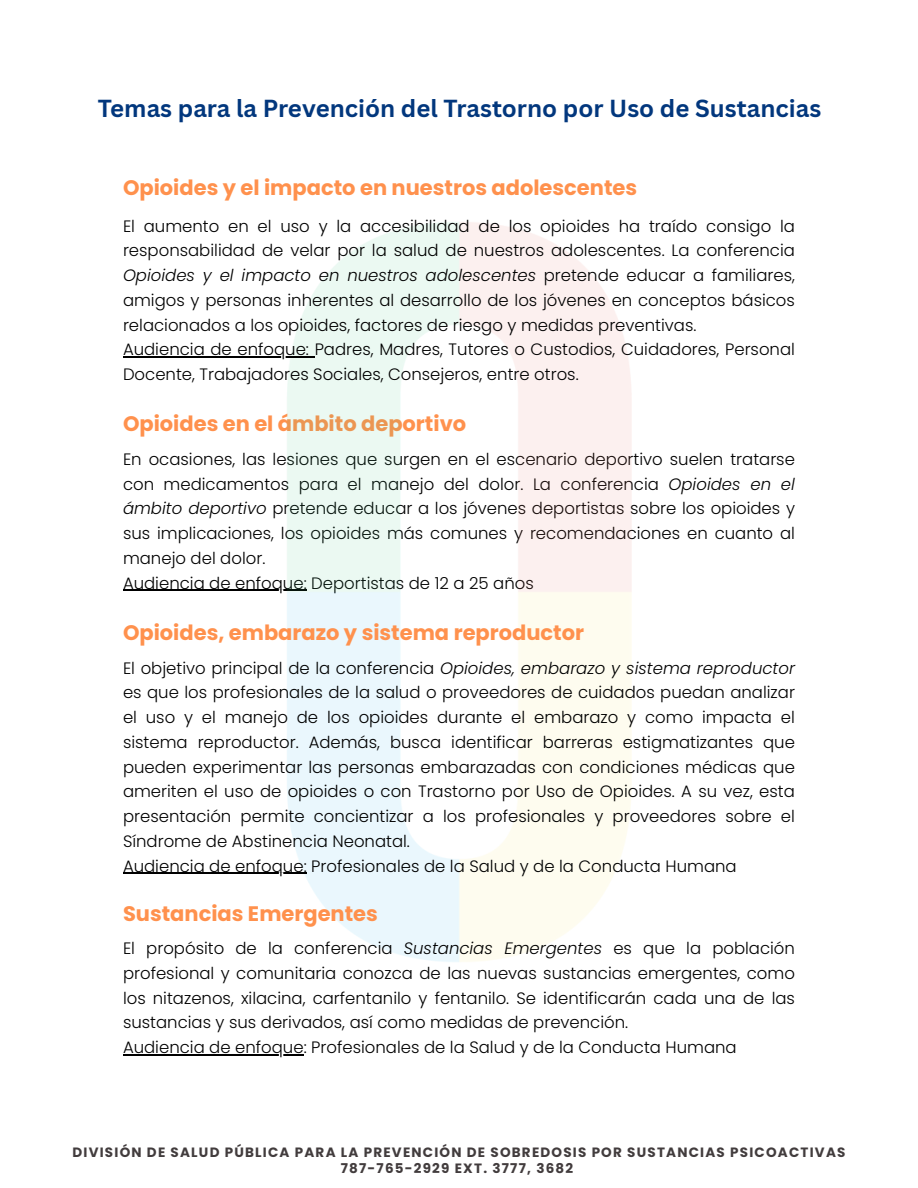
<style>
.page{position:relative;width:918px;height:1188px;background:#fff}
.page>*{position:absolute;margin:0;border:0;box-sizing:border-box;transform-origin:0 0}
.t1{font:700 24px "Canva Sans";color:#02377d}
.t2{font:700 21px "Poppins";color:#ff914d}
.t3{font:300 16.5px/24.8px "Poppins";color:#000}
.t4{font:700 13.5px "Poppins";letter-spacing:.09em;color:#423c3d}
.s1{font-style:italic}
</style>
<div class="page">
<hr style="left:123px;top:590px;width:184px;height:1px;background:#000">
<img style="left:275px;top:222px;width:357px;height:740px">
<hr style="left:123px;top:357px;width:192px;height:1px;background:#000">
<hr style="left:123px;top:873px;width:184px;height:1px;background:#000">
<hr style="left:123px;top:1054px;width:181px;height:1px;background:#000">
<h3 class="t1" style="left:98px;top:91px;width:725px">Temas para la Prevención del Trastorno por Uso de Sustancias</h3>
<h2 class="t2" style="left:123px;top:173px;width:516px">Opioides y el impacto en nuestros adolescentes</h2>
<h3 class="t3" style="left:123px;top:213px;width:673px;text-align:justify">El aumento en el uso y la accesibilidad de los opioides ha traído consigo la responsabilidad de velar por la salud de nuestros adolescentes. La conferencia <span class="s1">Opioides y el impacto en nuestros adolescentes</span> pretende educar a familiares, amigos y personas inherentes al desarrollo de los jóvenes en conceptos básicos relacionados a los opioides, factores de riesgo y medidas preventivas.</h3>
<h2 class="t3" style="left:123px;top:337px;width:673px">Audiencia de enfoque: Padres, Madres, Tutores o Custodios, Cuidadores, Personal<br>Docente, Trabajadores Sociales, Consejeros, entre otros.</h2>
<h1 class="t2" style="left:123px;top:409px;width:345px">Opioides en el ámbito deportivo</h1>
<h2 class="t3" style="left:123px;top:447px;width:673px;text-align:justify">En ocasiones, las lesiones que surgen en el escenario deportivo suelen tratarse con medicamentos para el manejo del dolor. La conferencia <span class="s1">Opioides en el ámbito deportivo</span> pretende educar a los jóvenes deportistas sobre los opioides y sus implicaciones, los opioides más comunes y recomendaciones en cuanto al manejo del dolor.</h2>
<p class="t3" style="left:123px;top:570px;width:412px">Audiencia de enfoque: Deportistas de 12 a 25 años</p>
<p class="t2" style="left:123px;top:618px;width:463px">Opioides, embarazo y sistema reproductor</p>
<p class="t3" style="left:123px;top:655px;width:673px">El objetivo principal de la conferencia <span class="s1">Opioides, embarazo y sistema reproductor </span>es que los profesionales de la salud o proveedores de cuidados puedan analizar el uso y el manejo de los opioides durante el embarazo y como impacta el sistema reproductor. Además, busca identificar barreras estigmatizantes que pueden experimentar las personas embarazadas con condiciones médicas que ameriten el uso de opioides o con Trastorno por Uso de Opioides. A su vez, esta presentación permite concientizar a los profesionales y proveedores sobre el Síndrome de Abstinencia Neonatal.<br>Audiencia de enfoque: Profesionales de la Salud y de la Conducta Humana</p>
<p class="t2" style="left:123px;top:899px;width:256px">Sustancias Emergentes</p>
<p class="t3" style="left:123px;top:936px;width:673px">El propósito de la conferencia <span class="s1">Sustancias Emergentes</span> es que la población profesional y comunitaria conozca de las nuevas sustancias emergentes, como los nitazenos, xilacina, carfentanilo y fentanilo. Se identificarán cada una de las sustancias y sus derivados, así como medidas de prevención.<br>Audiencia de enfoque: Profesionales de la Salud y de la Conducta Humana</p>
<h3 class="t4" style="left:72px;top:1143px;width:774px">DIVISIÓN DE SALUD PÚBLICA PARA LA PREVENCIÓN DE SOBREDOSIS POR SUSTANCIAS PSICOACTIVAS</h3>
<h2 class="t4" style="left:341px;top:1158px;width:234px">787-765-2929 EXT. 3777, 3682</h2>
</div>
